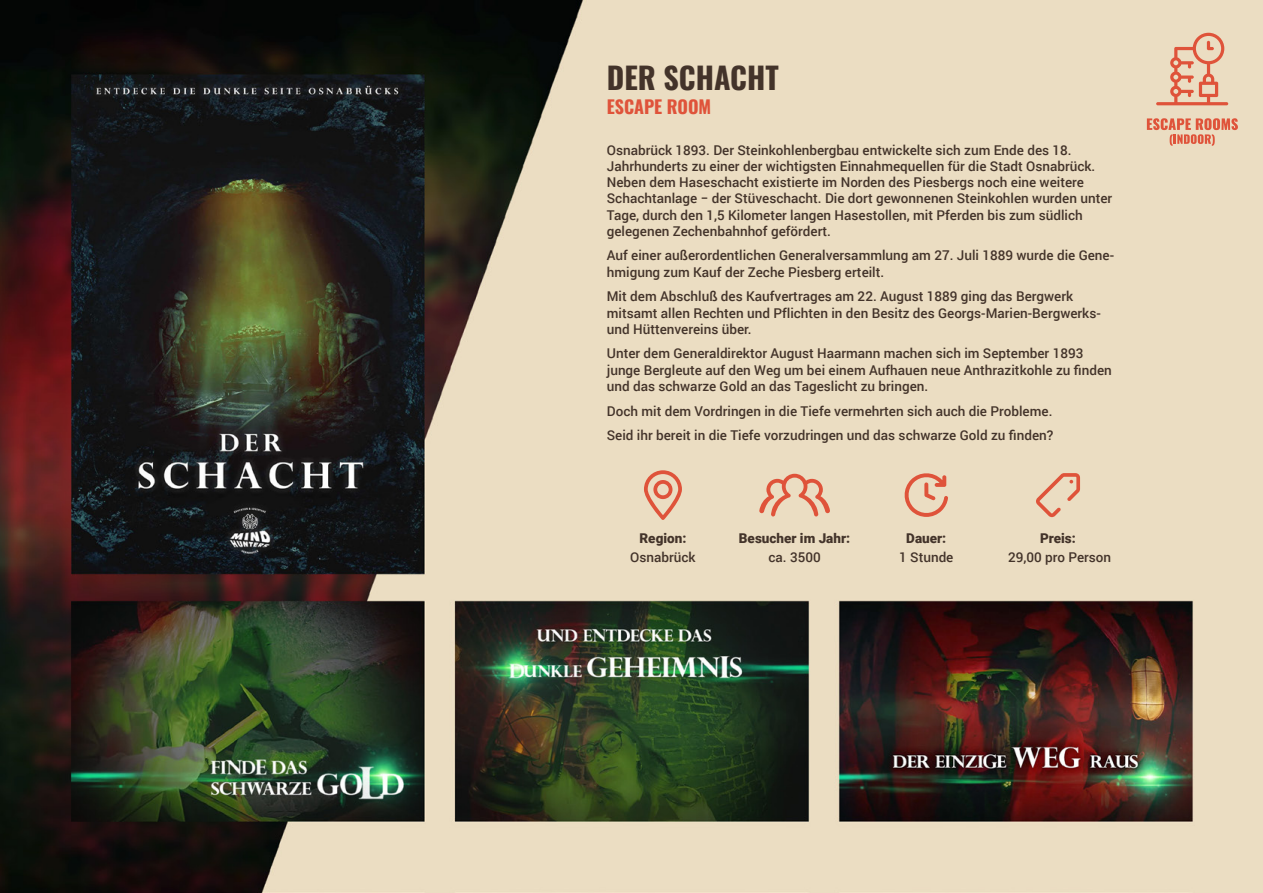
<style>
.page{position:relative;width:1263px;height:893px;background:#fff}
.page>*{position:absolute;margin:0;border:0;box-sizing:border-box;transform-origin:0 0}
.t1{font:700 30px "Oswald";color:#43332a}
.t2{font:700 18px "Oswald";color:#df533a}
.t3{font:500 13.5px/16.2px "Roboto";color:#43332a}
.t4{font:900 13.5px "Roboto";color:#43332a}
</style>
<div class="page">
<img style="left:0;top:0;width:1263px;height:893px">
<svg style="left:1147px;top:118px;width:91px;height:28px;background:#e6aa90"></svg>
<svg style="left:1156px;top:33px;width:72px;height:72px;background:#e7b99f"></svg>
<svg style="left:644px;top:470px;width:38px;height:50px;background:#e6ae94"></svg>
<svg style="left:759px;top:474px;width:71px;height:42px;background:#e7b69c"></svg>
<svg style="left:902px;top:471px;width:46px;height:46px;background:#e7b69c"></svg>
<svg style="left:1036px;top:473px;width:44px;height:44px;background:#e8bfa4"></svg>
<h1 class="t1" style="left:607px;top:62px;width:173px">DER SCHACHT</h1>
<h2 class="t2" style="left:607px;top:97px;width:106px">ESCAPE ROOM</h2>
<p class="t3" style="left:607px;top:143px;width:507px">Osnabrück 1893. Der Steinkohlenbergbau entwickelte sich zum Ende des 18.<br>Jahrhunderts zu einer der wichtigsten Einnahmequellen für die Stadt Osnabrück.<br>Neben dem Haseschacht existierte im Norden des Piesbergs noch eine weitere Schachtanlage − der Stüveschacht. Die dort gewonnenen Steinkohlen wurden unter Tage, durch den 1,5 Kilometer langen Hasestollen, mit Pferden bis zum südlich gelegenen Zechenbahnhof gefördert.</p>
<p class="t3" style="left:607px;top:248px;width:509px">Auf einer außerordentlichen Generalversammlung am 27. Juli 1889 wurde die Gene&shy;hmigung zum Kauf der Zeche Piesberg erteilt.</p>
<p class="t3" style="left:607px;top:289px;width:495px">Mit dem Abschluß des Kaufvertrages am 22. August 1889 ging das Bergwerk mitsamt allen Rechten und Pflichten in den Besitz des Georgs-Marien-Bergwerks&shy;und Hüttenvereins über.</p>
<p class="t3" style="left:607px;top:346px;width:506px">Unter dem Generaldirektor August Haarmann machen sich im September 1893 junge Bergleute auf den Weg um bei einem Aufhauen neue Anthrazitkohle zu finden und das schwarze Gold an das Tageslicht zu bringen.</p>
<p class="t3" style="left:607px;top:399px;width:448px;line-height:24.8px">Doch mit dem Vordringen in die Tiefe vermehrten sich auch die Probleme.<br>Seid ihr bereit in die Tiefe vorzudringen und das schwarze Gold zu finden?</p>
<p class="t4" style="left:639px;top:533px;width:48px">Region:</p>
<p class="t3" style="left:630px;top:550px;width:67px">Osnabrück</p>
<p class="t4" style="left:739px;top:533px;width:113px">Besucher im Jahr:</p>
<p class="t3" style="left:768px;top:550px;width:54px">ca. 3500</p>
<p class="t4" style="left:906px;top:533px;width:42px">Dauer:</p>
<p class="t3" style="left:899px;top:550px;width:56px">1 Stunde</p>
<p class="t4" style="left:1040px;top:533px;width:37px">Preis:</p>
<p class="t3" style="left:1008px;top:550px;width:105px">29,00 pro Person</p>
</div>
